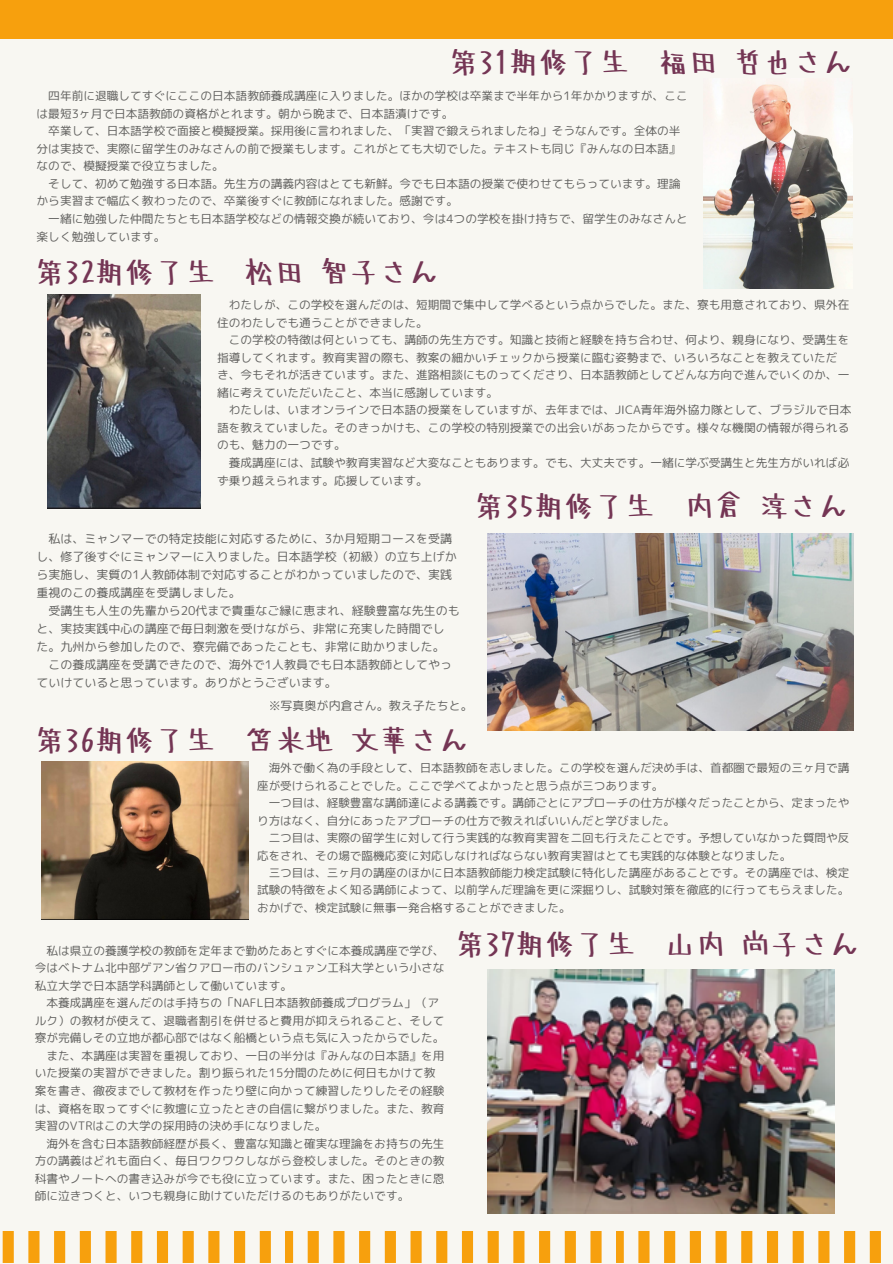
<style>
.page{position:relative;width:893px;height:1264px;background:#fff}
.page>*{position:absolute;margin:0;border:0;box-sizing:border-box;transform-origin:0 0}
.t1{font:30px "Mushin";color:#743554}
.t2{font:12px/18px "rounded mplus 1 p regular";color:#000}
.t3{font:11.7px/17.5px "rounded mplus 1 p regular";color:#000}
.t4{font:11.55px/17.4px "rounded mplus 1 p regular";color:#000}
</style>
<div class="page">
<div style="left:0;top:0;width:892px;height:1263px;background:#f8f7f2"></div>
<svg style="left:2px;top:1231px;width:269px;height:31px"></svg>
<svg style="left:285px;top:1231px;width:317px;height:31px"></svg>
<svg style="left:616px;top:1231px;width:265px;height:31px"></svg>
<img style="left:703px;top:80px;width:149px;height:209px">
<img style="left:47px;top:295px;width:153px;height:213px">
<img style="left:42px;top:761px;width:207px;height:158px">
<img style="left:487px;top:533px;width:366px;height:197px">
<img style="left:487px;top:969px;width:346px;height:244px">
<div style="left:0;top:0;width:892px;height:38px;background:#f7a00d"></div>
<p class="t1" style="left:449px;top:46px;width:406px">第31期修了生 福田 哲也さん</p>
<p class="t3" style="left:37px;top:87px;width:652px;text-indent:12px">四年前に退職してすぐにここの日本語教師養成講座に入りました。ほかの学校は卒業まで半年から1年かかりますが、ここは最短3ヶ月で日本語教師の資格がとれます。朝から晩まで、日本語漬けです。</p>
<p class="t3" style="left:37px;top:122px;width:645px;text-align:justify;text-indent:12px">卒業して、日本語学校で面接と模擬授業。採用後に言われました、「実習で鍛えられましたね」そうなんです。全体の半分は実技で、実際に留学生のみなさんの前で授業もします。これがとても大切でした。テキストも同じ『みんなの日本語』なので、模擬授業で役立ちました。</p>
<p class="t3" style="left:37px;top:175px;width:645px;text-indent:12px">そして、初めて勉強する日本語。先生方の講義内容はとても新鮮。今でも日本語の授業で使わせてもらっています。理論から実習まで幅広く教わったので、卒業後すぐに教師になれました。感謝です。</p>
<p class="t3" style="left:37px;top:210px;width:652px;text-indent:12px">一緒に勉強した仲間たちとも日本語学校などの情報交換が続いており、今は4つの学校を掛け持ちで、留学生のみなさんと楽しく勉強しています。</p>
<p class="t1" style="left:35px;top:256px;width:406px">第32期修了生 松田 智子さん</p>
<p class="t3" style="left:217px;top:296px;width:633px;text-indent:12px">わたしが、この学校を選んだのは、短期間で集中して学べるという点からでした。また、寮も用意されており、県外在住のわたしでも通うことができました。</p>
<p class="t3" style="left:217px;top:331px;width:633px;text-indent:12px">この学校の特徴は何といっても、講師の先生方です。知識と技術と経験を持ち合わせ、何より、親身になり、受講生を指導してくれます。教育実習の際も、教案の細かいチェックから授業に臨む姿勢まで、いろいろなことを教えていただき、今もそれが活きています。また、進路相談にものってくださり、日本語教師としてどんな方向で進んでいくのか、一緒に考えていただいたこと、本当に感謝しています。</p>
<p class="t3" style="left:217px;top:401px;width:635px;text-indent:12px">わたしは、いまオンラインで日本語の授業をしていますが、去年までは、JICA青年海外協力隊として、ブラジルで日本語を教えていました。そのきっかけも、この学校の特別授業での出会いがあったからです。様々な機関の情報が得られるのも、魅力の一つです。</p>
<p class="t3" style="left:217px;top:454px;width:633px;text-indent:12px">養成講座には、試験や教育実習など大変なこともあります。でも、大丈夫です。一緒に学ぶ受講生と先生方がいれば必ず乗り越えられます。応援しています。</p>
<p class="t2" style="left:37px;top:529px;width:422px;text-indent:12px">私は、ミャンマーでの特定技能に対応するために、3か月短期コースを受講し、修了後すぐにミャンマーに入りました。日本語学校（初級）の立ち上げから実施し、実質の1人教師体制で対応することがわかっていましたので、実践重視のこの養成講座を受講しました。</p>
<p class="t2" style="left:37px;top:601px;width:424px;text-indent:12px">受講生も人生の先輩から20代まで貴重なご縁に恵まれ、経験豊富な先生のもと、実技実践中心の講座で毎日刺激を受けながら、非常に充実した時間でした。九州から参加したので、寮完備であったことも、非常に助かりました。</p>
<p class="t2" style="left:37px;top:655px;width:417px;text-indent:12px">この養成講座を受講できたので、海外で1人教員でも日本語教師としてやっていけていると思っています。ありがとうございます。</p>
<p class="t2" style="left:268px;top:696px;width:206px">※写真奥が内倉さん。教え子たちと。</p>
<p class="t1" style="left:474px;top:490px;width:376px">第35期修了生 内倉淳さん</p>
<p class="t1" style="left:35px;top:724px;width:436px">第36期修了生 笘米地文華さん</p>
<p class="t4" style="left:257px;top:759px;width:594px;text-indent:12px">海外で働く為の手段として、日本語教師を志しました。この学校を選んだ決め手は、首都圏で最短の三ヶ月で講座が受けられることでした。ここで学べてよかったと思う点が三つあります。</p>
<p class="t4" style="left:257px;top:794px;width:594px;text-indent:12px">一つ目は、経験豊富な講師達による講義です。講師ごとにアプローチの仕方が様々だったことから、定まったやり方はなく、自分にあったアプローチの仕方で教えればいいんだと学びました。</p>
<p class="t4" style="left:257px;top:829px;width:594px;text-indent:12px">二つ目は、実際の留学生に対して行う実践的な教育実習を二回も行えたことです。予想していなかった質問や反応をされ、その場で臨機応変に対応しなければならない教育実習はとても実践的な体験となりました。</p>
<p class="t4" style="left:257px;top:864px;width:594px;text-align:justify;text-indent:12px">三つ目は、三ヶ月の講座のほかに日本語教師能力検定試験に特化した講座があることです。その講座では、検定試験の特徴をよく知る講師によって、以前学んだ理論を更に深掘りし、試験対策を徹底的に行ってもらえました。おかげで、検定試験に無事一発合格することができました。</p>
<p class="t3" style="left:46px;top:941px;width:399px">私は県立の養護学校の教師を定年まで勤めたあとすぐに本養成講座で学び、</p>
<p class="t3" style="left:35px;top:958px;width:411px">今はベトナム北中部ゲアン省クアロー市のバンシュァン工科大学という小さな私立大学で日本語学科講師として働いています。</p>
<p class="t3" style="left:46px;top:994px;width:394px">本養成講座を選んだのは手持ちの「NAFL日本語教師養成プログラム」（ア</p>
<p class="t3" style="left:35px;top:1011px;width:411px">ルク）の教材が使えて、退職者割引を併せると費用が抑えられること、そして</p>
<p class="t3" style="left:35px;top:1029px;width:411px">寮が完備しその立地が都心部ではなく船橋という点も気に入ったからでした。</p>
<p class="t3" style="left:46px;top:1046px;width:399px">また、本講座は実習を重視しており、一日の半分は『みんなの日本語』を用</p>
<p class="t3" style="left:35px;top:1064px;width:402px">いた授業の実習ができました。割り振られた15分間のために何日もかけて教</p>
<p class="t3" style="left:35px;top:1081px;width:411px">案を書き、徹夜までして教材を作ったり壁に向かって練習したりしたその経験</p>
<p class="t3" style="left:35px;top:1099px;width:411px">は、資格を取ってすぐに教壇に立ったときの自信に繋がりました。また、教育</p>
<p class="t3" style="left:35px;top:1116px;width:293px">実習のVTRはこの大学の採用時の決め手になりました。</p>
<p class="t3" style="left:46px;top:1134px;width:399px">海外を含む日本語教師経歴が長く、豊富な知識と確実な理論をお持ちの先生</p>
<p class="t3" style="left:35px;top:1151px;width:411px">方の講義はどれも面白く、毎日ワクワクしながら登校しました。そのときの教</p>
<p class="t3" style="left:35px;top:1169px;width:411px">科書やノートへの書き込みが今でも役に立っています。また、困ったときに恩</p>
<p class="t3" style="left:35px;top:1187px;width:376px">師に泣きつくと、いつも親身に助けていただけるのもありがたいです。</p>
<h1 class="t1" style="left:455px;top:928px;width:406px">第37期修了生 山内尚子さん</h1>
</div>
